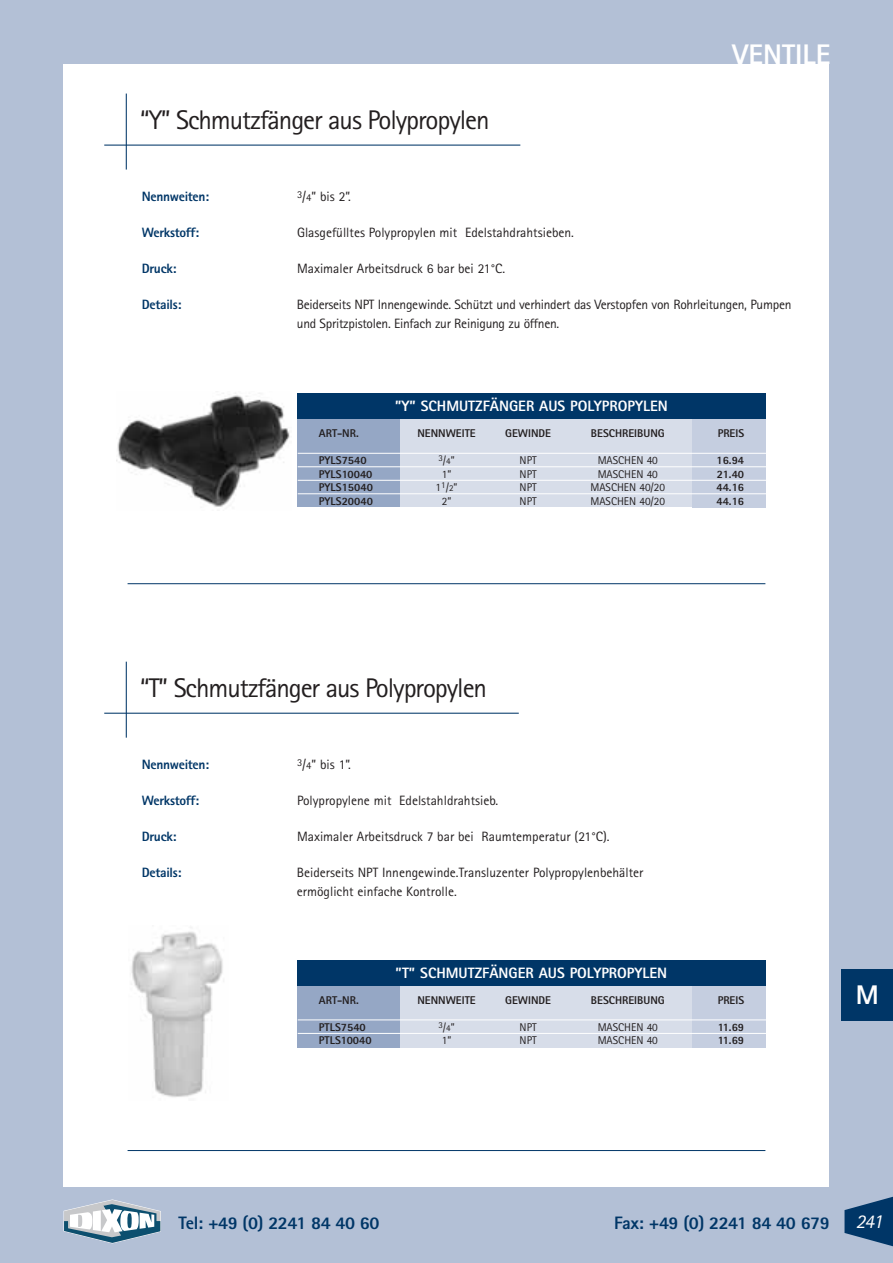
<style>
.page{position:relative;width:893px;height:1263px;background:#b3c0d6}
.page>*{position:absolute;margin:0;border:0;box-sizing:border-box;transform-origin:0 0}
.t1{font:800 28.35px "Rotis Sans Serif";color:#fff}
.t2{font:27px "Rotis Sans Serif";letter-spacing:-.04em;color:#231f20}
.t3{font:800 27px "Rotis Sans Serif";color:#fff}
.t4{font:italic 19.5px "Rotis Sans Serif";color:#fff}
.t5{font:800 18px "Rotis Sans Serif";letter-spacing:-.03em;color:#003667}
.t6{font:800 15px "Rotis Sans Serif";color:#fff}
.t7{font:13.5px/18.9px "Rotis Sans Serif";color:#231f20}
.t8{font:13.5px/18.9px "Rotis Sans Serif";letter-spacing:-.02em;color:#231f20}
.t9{font:800 13.5px "Rotis Sans Serif";letter-spacing:-.02em;color:#003667}
.t10{font:800 11.25px "Rotis Sans Serif";color:#231f20}
.t11{font:11.25px "Rotis Sans Serif";color:#231f20}
.t12{font:9px "Rotis Sans Serif";color:#231f20}
.s1{font-size:10.5px}
.s2{font-size:11.25px}
.s3{font-size:9px}
</style>
<div class="page">
<svg style="left:844px;top:1196px;width:49px;height:51px"></svg>
<div style="left:64px;top:64px;width:765px;height:1122px;background:#fff"></div>
<hr style="left:128px;top:1150px;width:637px;height:1px;background:#003667">
<hr style="left:104px;top:145px;width:416px;height:1px;background:#003667">
<hr style="left:104px;top:713px;width:415px;height:1px;background:#003667">
<img style="left:116px;top:393px;width:174px;height:114px">
<img style="left:131px;top:927px;width:92px;height:170px">
<div style="left:373px;top:417px;width:332px;height:90px;background:#d7dde9"></div>
<div style="left:298px;top:417px;width:102px;height:90px;background:#95a7c5"></div>
<div style="left:692px;top:419px;width:73px;height:88px;background:#c5cee0"></div>
<hr style="left:298px;top:453px;width:476px;height:1px;background:#fff">
<hr style="left:298px;top:466px;width:476px;height:1px;background:#fff">
<hr style="left:298px;top:480px;width:476px;height:1px;background:#fff">
<hr style="left:298px;top:493px;width:476px;height:1px;background:#fff">
<div style="left:298px;top:394px;width:468px;height:25px;background:#003667"></div>
<div style="left:373px;top:984px;width:332px;height:64px;background:#d7dde9"></div>
<div style="left:298px;top:984px;width:102px;height:64px;background:#95a7c5"></div>
<div style="left:692px;top:986px;width:73px;height:62px;background:#c5cee0"></div>
<hr style="left:298px;top:1019px;width:476px;height:1px;background:#fff">
<hr style="left:298px;top:1033px;width:476px;height:1px;background:#fff">
<div style="left:298px;top:960px;width:468px;height:26px;background:#003667"></div>
<hr style="left:126px;top:94px;width:1px;height:76px;background:#003667">
<hr style="left:126px;top:662px;width:1px;height:76px;background:#003667">
<hr style="left:128px;top:583px;width:637px;height:1px;background:#003667">
<div style="left:842px;top:970px;width:51px;height:51px;background:#003667"></div>
<svg style="left:64px;top:1199px;width:97px;height:44px"></svg>
<h2 class="t2" style="left:140px;top:111px;width:351px">“Y” Schmutzfänger aus Polypropylen</h2>
<h1 class="t1" style="left:732px;top:45px;width:100px">VENTILE</h1>
<p class="t9" style="left:142px;top:192px;width:69px">Nennweiten:</p>
<p class="t7" style="left:297px;top:189px;width:55px"><sup>3</sup>/<span class="s1">4</span>” bis 2”.</p>
<p class="t9" style="left:142px;top:228px;width:59px">Werkstoff:</p>
<p class="t7" style="left:297px;top:224px;width:278px">Glasgefülltes Polypropylen mit Edelstahdrahtsieben.</p>
<p class="t9" style="left:142px;top:264px;width:36px">Druck:</p>
<p class="t7" style="left:297px;top:260px;width:210px">Maximaler Arbeitsdruck 6 bar bei 21°C.</p>
<p class="t9" style="left:142px;top:300px;width:41px">Details:</p>
<p class="t8" style="left:297px;top:296px;width:496px">Beiderseits NPT Innengewinde. Schützt und verhindert das Verstopfen von Rohrleitungen, Pumpen und Spritzpistolen. Einfach zur Reinigung zu öffnen.</p>
<p class="t6" style="left:395px;top:401px;width:274px">”Y” SCHMUTZFÄNGER AUS POLYPROPYLEN</p>
<p class="t10" style="left:319px;top:429px;width:41px">ART-NR.</p>
<p class="t10" style="left:417px;top:429px;width:60px">NENNWEITE</p>
<p class="t10" style="left:505px;top:429px;width:47px">GEWINDE</p>
<p class="t10" style="left:591px;top:429px;width:75px">BESCHREIBUNG</p>
<p class="t10" style="left:718px;top:429px;width:28px">PREIS</p>
<p class="t10" style="left:319px;top:456px;width:49px">PYLS7540</p>
<p class="t12" style="left:438px;top:456px;width:18px">3<span class="s2">/</span>4<span class="s2">”</span></p>
<p class="t11" style="left:520px;top:456px;width:19px">NPT</p>
<p class="t11" style="left:598px;top:456px;width:62px">MASCHEN 40</p>
<p class="t10" style="left:716px;top:456px;width:29px">16.94</p>
<p class="t10" style="left:319px;top:470px;width:55px">PYLS10040</p>
<p class="t11" style="left:442px;top:470px;width:11px">1”</p>
<p class="t11" style="left:520px;top:470px;width:19px">NPT</p>
<p class="t11" style="left:598px;top:470px;width:62px">MASCHEN 40</p>
<p class="t10" style="left:717px;top:470px;width:29px">21.40</p>
<p class="t10" style="left:319px;top:483px;width:55px">PYLS15040</p>
<p class="t11" style="left:436px;top:483px;width:23px">1<sup>1</sup>/<span class="s3">2</span>”</p>
<p class="t11" style="left:520px;top:483px;width:19px">NPT</p>
<p class="t11" style="left:590px;top:483px;width:76px">MASCHEN 40/20</p>
<p class="t10" style="left:716px;top:483px;width:29px">44.16</p>
<p class="t10" style="left:319px;top:497px;width:55px">PYLS20040</p>
<p class="t11" style="left:442px;top:497px;width:11px">2”</p>
<p class="t11" style="left:520px;top:497px;width:19px">NPT</p>
<p class="t11" style="left:590px;top:497px;width:76px">MASCHEN 40/20</p>
<p class="t10" style="left:716px;top:497px;width:29px">44.16</p>
<h2 class="t2" style="left:140px;top:679px;width:348px">“T” Schmutzfänger aus Polypropylen</h2>
<p class="t9" style="left:142px;top:760px;width:69px">Nennweiten:</p>
<p class="t7" style="left:297px;top:757px;width:55px"><sup>3</sup>/<span class="s1">4</span>” bis 1”.</p>
<p class="t9" style="left:142px;top:796px;width:59px">Werkstoff:</p>
<p class="t7" style="left:297px;top:792px;width:203px">Polypropylene mit Edelstahldrahtsieb.</p>
<p class="t9" style="left:142px;top:832px;width:36px">Druck:</p>
<p class="t7" style="left:297px;top:828px;width:314px">Maximaler Arbeitsdruck 7 bar bei Raumtemperatur (21°C).</p>
<p class="t9" style="left:142px;top:868px;width:41px">Details:</p>
<p class="t7" style="left:297px;top:864px;width:348px">Beiderseits NPT Innengewinde.Transluzenter Polypropylenbehälter ermöglicht einfache Kontrolle.</p>
<p class="t6" style="left:396px;top:968px;width:273px">”T” SCHMUTZFÄNGER AUS POLYPROPYLEN</p>
<p class="t10" style="left:319px;top:996px;width:41px">ART-NR.</p>
<p class="t10" style="left:417px;top:996px;width:60px">NENNWEITE</p>
<p class="t10" style="left:505px;top:996px;width:47px">GEWINDE</p>
<p class="t10" style="left:591px;top:996px;width:75px">BESCHREIBUNG</p>
<p class="t10" style="left:718px;top:996px;width:28px">PREIS</p>
<p class="t10" style="left:319px;top:1023px;width:48px">PTLS7540</p>
<p class="t12" style="left:438px;top:1023px;width:18px">3<span class="s2">/</span>4<span class="s2">”</span></p>
<p class="t11" style="left:520px;top:1023px;width:19px">NPT</p>
<p class="t11" style="left:598px;top:1023px;width:62px">MASCHEN 40</p>
<p class="t10" style="left:718px;top:1023px;width:28px">11.69</p>
<p class="t10" style="left:319px;top:1036px;width:54px">PTLS10040</p>
<p class="t11" style="left:442px;top:1036px;width:11px">1”</p>
<p class="t11" style="left:520px;top:1036px;width:19px">NPT</p>
<p class="t11" style="left:598px;top:1036px;width:62px">MASCHEN 40</p>
<p class="t10" style="left:718px;top:1036px;width:28px">11.69</p>
<h2 class="t3" style="left:856px;top:985px;width:25px">M</h2>
<h3 class="t5" style="left:178px;top:1216px;width:203px">Tel: +49 (0) 2241 84 40 60</h3>
<h3 class="t5" style="left:614px;top:1216px;width:217px">Fax: +49 (0) 2241 84 40 679</h3>
<h3 class="t4" style="left:856px;top:1214px;width:29px">241</h3>
</div>
